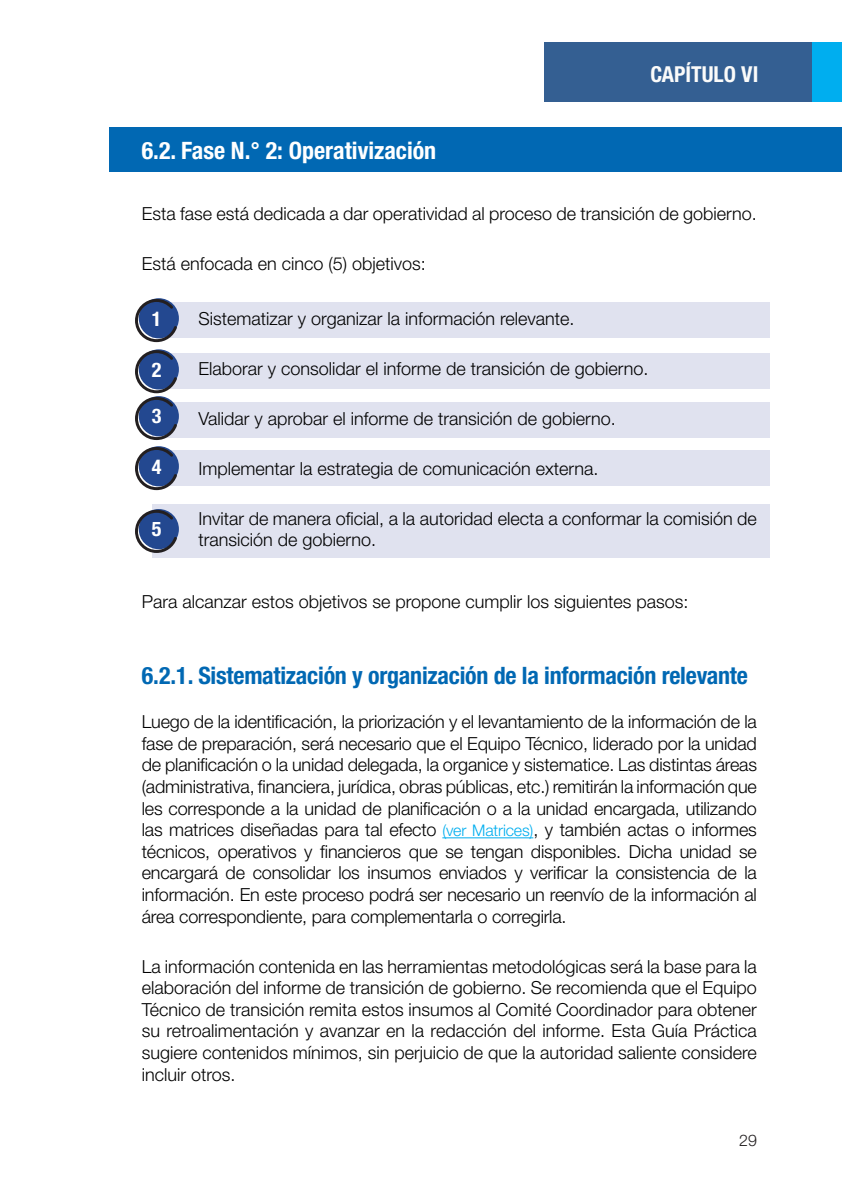
<style>
.page{position:relative;width:842px;height:1191px;background:#fff}
.page>*{position:absolute;margin:0;border:0;box-sizing:border-box;transform-origin:0 0}
.t1{font:700 condensed 24px "Helvetica Neue LT Std";letter-spacing:-.01em;color:#0168b3}
.t2{font:700 condensed 24px "Helvetica Neue LT Std";color:#fff}
.t3{font:700 condensed 22px "Helvetica Neue LT Std";color:#fbfbfa}
.t4{font:700 condensed 20.2px "Helvetica Neue LT Std";color:#fff}
.t5{font:300 18px/21.6px "Helvetica Neue LT Std";color:#000;text-align:justify}
.t6{font:300 16px "Helvetica Neue LT Std";color:#231f20}
.s1{font-size:16px;color:#00aeef}
</style>
<div class="page">
<div style="left:544px;top:42px;width:268px;height:60px;background:#345f92"></div>
<div style="left:812px;top:42px;width:30px;height:60px;background:#00aeef"></div>
<div style="left:152px;top:403px;width:617px;height:35px;background:#e0e2ef"></div>
<div style="left:152px;top:353px;width:617px;height:35px;background:#e0e2ef"></div>
<div style="left:152px;top:302px;width:617px;height:35px;background:#e0e2ef"></div>
<div style="left:152px;top:450px;width:617px;height:36px;background:#e0e2ef"></div>
<div style="left:152px;top:504px;width:617px;height:54px;background:#e0e2ef"></div>
<div style="left:109px;top:127px;width:733px;height:45px;background:#0168b3"></div>
<hr style="left:442px;top:837px;width:91px;height:1px;background:#00aeef">
<svg style="left:135px;top:298px;width:44px;height:45px"></svg>
<svg style="left:135px;top:349px;width:44px;height:142px"></svg>
<svg style="left:135px;top:509px;width:44px;height:44px"></svg>
<h1 class="t2" style="left:142px;top:136px;width:296px">6.2. Fase N.° 2: Operativización</h1>
<p class="t3" style="left:650px;top:61px;width:109px">CAPÍTULO VI</p>
<p class="t5" style="left:142px;top:203px;width:617px">Esta fase está dedicada a dar operatividad al proceso de transición de gobierno.</p>
<p class="t5" style="left:142px;top:253px;width:286px">Está enfocada en cinco (5) objetivos:</p>
<p class="t5" style="left:198px;top:307px;width:378px">Sistematizar y organizar la información relevante.</p>
<p class="t5" style="left:198px;top:357px;width:452px">Elaborar y consolidar el informe de transición de gobierno.</p>
<p class="t5" style="left:198px;top:407px;width:419px">Validar y aprobar el informe de transición de gobierno.</p>
<p class="t5" style="left:198px;top:457px;width:402px">Implementar la estrategia de comunicación externa.</p>
<p class="t5" style="left:198px;top:507px;width:560px">Invitar de manera oficial, a la autoridad electa a conformar la comisión de transición de gobierno.</p>
<p class="t4" style="left:152px;top:306px;width:11px">1</p>
<p class="t4" style="left:152px;top:357px;width:11px">2</p>
<p class="t4" style="left:152px;top:404px;width:11px">3</p>
<p class="t4" style="left:152px;top:454px;width:11px">4</p>
<p class="t4" style="left:152px;top:517px;width:11px">5</p>
<p class="t5" style="left:142px;top:590px;width:548px">Para alcanzar estos objetivos se propone cumplir los siguientes pasos:</p>
<h1 class="t1" style="left:142px;top:661px;width:607px">6.2.1. Sistematización y organización de la información relevante</h1>
<p class="t5" style="left:142px;top:710px;width:617px">Luego de la identificación, la priorización y el levantamiento de la información de la fase de preparación, será necesario que el Equipo Técnico, liderado por la unidad de planificación o la unidad delegada, la organice y sistematice. Las distintas áreas (administrativa, financiera, jurídica, obras públicas, etc.) remitirán la información que les corresponde a la unidad de planificación o a la unidad encargada, utilizando las matrices diseñadas para tal efecto <span class="s1">(ver Matrices)</span>, y también actas o informes técnicos, operativos y financieros que se tengan disponibles. Dicha unidad se encargará de consolidar los insumos enviados y verificar la consistencia de la información. En este proceso podrá ser necesario un reenvío de la información al área correspondiente, para complementarla o corregirla.</p>
<p class="t5" style="left:142px;top:955px;width:617px">La información contenida en las herramientas metodológicas será la base para la elaboración del informe de transición de gobierno. Se recomienda que el Equipo Técnico de transición remita estos insumos al Comité Coordinador para obtener su retroalimentación y avanzar en la redacción del informe. Esta Guía Práctica sugiere contenidos mínimos, sin perjuicio de que la autoridad saliente considere incluir otros.</p>
<p class="t6" style="left:739px;top:1130px;width:19px">29</p>
</div>
